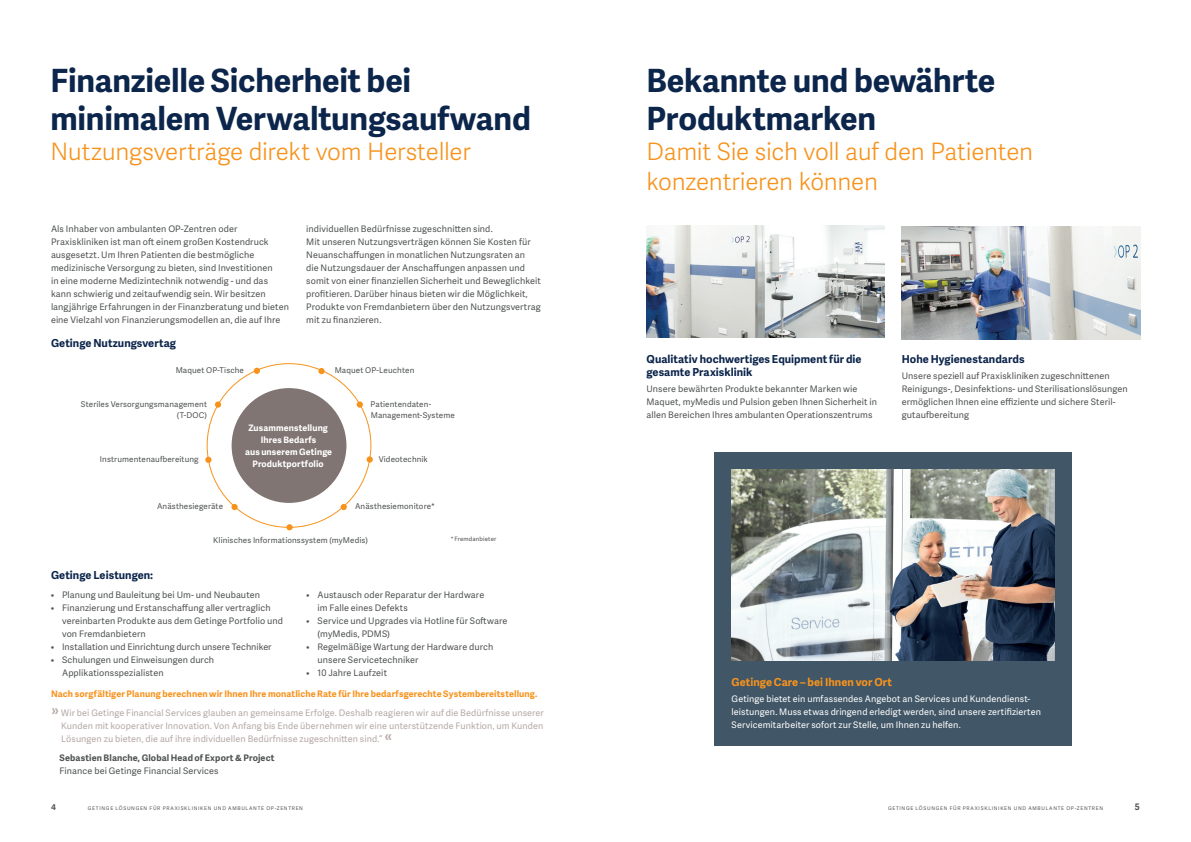
<style>
.page{position:relative;width:1191px;height:842px;background:#fff}
.page>*{position:absolute;margin:0;border:0;box-sizing:border-box;transform-origin:0 0}
.Heading_Adelle_Sans{font:700 32px/38px "Adelle Sans";letter-spacing:-.005em;color:#0c254b}
.Sub-heading_Adelle_S{font:300 24px/30px "Adelle Sans";letter-spacing:-.015em;color:#f7931d}
.Sub-head_Body_Copy-b{font:700 11px/13px "Adelle Sans";letter-spacing:.005em;color:#0c254b}
.A4_USL_Sub-heading_B{font:700 11px "Adelle Sans";letter-spacing:.005em;color:#0c254b}
.Body_Copy_Adelle_San{font:700 11px "Adelle Sans";letter-spacing:.005em;color:#f7931d}
.Body_Copy_Adelle_San-2{font:9px/13px "Adelle Sans";letter-spacing:.01em;color:#505353}
.Body_Copy_Adelle_San-3{font:9px/13px "Adelle Sans";letter-spacing:.01em;color:#b5a9a5;text-align:justify}
.Body_Copy_Adelle_San-4{font:9px/13px "Adelle Sans";letter-spacing:.01em;color:#fff}
.A4_USL_Caption_Adell{font:700 9px "Adelle Sans";letter-spacing:.01em;color:#f7931d}
.Body_Copy_Adelle_San-5{font:700 9px "Adelle Sans";letter-spacing:.01em;color:#505353}
.A4_USL_Caption_cente{font:700 8.9px/11.8px "Adelle Sans";letter-spacing:.015em;color:#fff;text-align:center}
.A4_USL_Caption_Adell-2{font:8px/10.6px "Adelle Sans";letter-spacing:.015em;color:#505353}
.t1{font:700 8px "Adelle Sans";color:#505353}
.A4_USL_Front_cover_L{font:6px "Adelle Sans";letter-spacing:.025em;color:#505353}
.t2{font:5px "Adelle Sans";letter-spacing:.14em;color:#505353}
.s1{color:#f7931d}
.s2{font-size:19px}
</style>
<div class="page">
<div style="left:232px;top:388px;width:114px;height:115px;background:#807572;border-radius:50%"></div>
<svg style="left:254px;top:368px;width:6px;height:6px"></svg>
<svg style="left:318px;top:368px;width:6px;height:6px"></svg>
<div style="left:215px;top:401px;width:6px;height:7px;background:#f7931d;border-radius:50%"></div>
<div style="left:357px;top:401px;width:6px;height:7px;background:#f7931d;border-radius:50%"></div>
<svg style="left:205px;top:457px;width:6px;height:6px"></svg>
<div style="left:231px;top:504px;width:7px;height:6px;background:#f7931d;border-radius:50%"></div>
<svg style="left:341px;top:504px;width:6px;height:6px"></svg>
<div style="left:286px;top:524px;width:7px;height:6px;background:#f7931d;border-radius:50%"></div>
<svg style="left:366px;top:456px;width:7px;height:7px"></svg>
<div style="left:714px;top:452px;width:357px;height:294px;background:#415666"></div>
<img style="left:731px;top:469px;width:323px;height:192px">
<img style="left:901px;top:227px;width:239px;height:112px">
<img style="left:646px;top:226px;width:238px;height:112px">
<p class="Heading_Adelle_Sans" style="left:50px;top:60px;width:482px">Finanzielle Sicherheit bei minimalem Verwaltungsaufwand</p>
<p class="Sub-heading_Adelle_S" style="left:50px;top:136px;width:422px">Nutzungsverträge direkt vom Hersteller</p>
<p class="Body_Copy_Adelle_San-2" style="left:51px;top:222px;width:239px">Als Inhaber von ambulanten OP-Zentren oder Praxiskliniken ist man oft einem großen Kostendruck ausgesetzt. Um Ihren Patienten die bestmögliche medizinische Versorgung zu bieten, sind Investitionen<br>in eine moderne Medizintechnik notwendig - und das kann schwierig und zeitaufwendig sein. Wir besitzen langjährige Erfahrungen in der Finanzberatung und bieten eine Vielzahl von Finanzierungsmodellen an, die auf Ihre</p>
<p class="Body_Copy_Adelle_San-2" style="left:306px;top:222px;width:188px">individuellen Bedürfnisse zugeschnitten sind.</p>
<p class="Body_Copy_Adelle_San-2" style="left:306px;top:235px;width:236px">Mit unseren Nutzungsverträgen können Sie Kosten für Neuanschaffungen in monatlichen Nutzungsraten an<br>die Nutzungsdauer der Anschaffungen anpassen und somit von einer finanziellen Sicherheit und Beweglichkeit profitieren. Darüber hinaus bieten wir die Möglichkeit, Produkte von Fremdanbietern über den Nutzungsvertrag mit zu finanzieren.</p>
<p class="A4_USL_Sub-heading_B" style="left:51px;top:335px;width:127px">Getinge Nutzungsvertag</p>
<p class="A4_USL_Caption_Adell-2" style="left:176px;top:364px;width:70px">Maquet OP-Tische</p>
<p class="A4_USL_Caption_Adell-2" style="left:81px;top:398px;width:141px">Steriles Versorgungsmanagement <span class="s1">○</span></p>
<p class="A4_USL_Caption_Adell-2" style="left:177px;top:409px;width:32px">(T-DOC)</p>
<p class="A4_USL_Caption_Adell-2" style="left:319px;top:364px;width:96px"><span class="s1">○</span> Maquet OP-Leuchten</p>
<p class="A4_USL_Caption_Adell-2" style="left:371px;top:398px;width:85px;text-indent:-14px"><span class="s1">○</span> Patientendaten-<br>Management-Systeme</p>
<p class="A4_USL_Caption_Adell-2" style="left:367px;top:454px;width:62px"><span class="s1">○</span> Videotechnik</p>
<p class="A4_USL_Caption_cente" style="left:245px;top:422px;width:89px">Zusammenstellung<br>Ihres Bedarfs<br>aus unserem Getinge<br>Produktportfolio</p>
<p class="A4_USL_Caption_Adell-2" style="left:100px;top:454px;width:112px">Instrumentenaufbereitung <span class="s1">○</span></p>
<p class="A4_USL_Caption_Adell-2" style="left:157px;top:500px;width:81px">Anästhesiegeräte <span class="s1">○</span></p>
<p class="A4_USL_Caption_Adell-2" style="left:213px;top:535px;width:156px">Klinisches Informationssystem (myMedis)</p>
<p class="A4_USL_Caption_Adell-2" style="left:341px;top:500px;width:95px"><span class="s1">○</span> Anästhesiemonitore*</p>
<p class="A4_USL_Sub-heading_B" style="left:51px;top:567px;width:104px">Getinge Leistungen:</p>
<p class="A4_USL_Front_cover_L" style="left:451px;top:535px;width:47px">* Fremdanbieter</p>
<p class="Body_Copy_Adelle_San-2" style="left:51px;top:588px;width:211px">• Planung und Bauleitung bei Um- und Neubauten</p>
<p class="Body_Copy_Adelle_San-2" style="left:62px;top:601px;width:222px;text-indent:-11px">• Finanzierung und Erstanschaffung aller vertraglich vereinbarten Produkte aus dem Getinge Portfolio und von Fremdanbietern</p>
<p class="Body_Copy_Adelle_San-2" style="left:51px;top:640px;width:222px">• Installation und Einrichtung durch unsere Techniker</p>
<p class="Body_Copy_Adelle_San-2" style="left:62px;top:653px;width:154px;text-indent:-11px">• Schulungen und Einweisungen durch<br>Applikationsspezialisten</p>
<p class="Body_Copy_Adelle_San-2" style="left:317px;top:588px;width:168px;text-indent:-11px">• Austausch oder Reparatur der Hardware im Falle eines Defekts</p>
<p class="Body_Copy_Adelle_San-2" style="left:317px;top:614px;width:191px;text-indent:-11px">• Service und Upgrades via Hotline für Software (myMedis, PDMS)</p>
<p class="Body_Copy_Adelle_San-2" style="left:317px;top:640px;width:177px;text-indent:-11px">• Regelmäßige Wartung der Hardware durch unsere Servicetechniker</p>
<p class="Body_Copy_Adelle_San-2" style="left:306px;top:666px;width:82px">• 10 Jahre Laufzeit</p>
<p class="A4_USL_Caption_Adell" style="left:51px;top:687px;width:488px">Nach sorgfältiger Planung berechnen wir Ihnen Ihre monatliche Rate für Ihre bedarfsgerechte Systembereitstellung.</p>
<p class="Body_Copy_Adelle_San-3" style="left:61px;top:706px;width:484px;text-indent:-10px"><span class="s2">»</span> Wir bei Getinge Financial Services glauben an gemeinsame Erfolge. Deshalb reagieren wir auf die Bedürfnisse unserer Kunden mit kooperativer Innovation. Von Anfang bis Ende übernehmen wir eine unterstützende Funktion, um Kunden Lösungen zu bieten, die auf ihre individuellen Bedürfnisse zugeschnitten sind.“ <span class="s2">«</span></p>
<p class="Body_Copy_Adelle_San-5" style="left:60px;top:751px;width:216px">Sebastien Blanche, Global Head of Export &amp; Project</p>
<p class="Body_Copy_Adelle_San-2" style="left:60px;top:764px;width:161px">Finance bei Getinge Financial Services</p>
<p class="Heading_Adelle_Sans" style="left:646px;top:60px;width:350px">Bekannte und bewährte<br>Produktmarken</p>
<p class="Sub-heading_Adelle_S" style="left:646px;top:136px;width:388px">Damit Sie sich voll auf den Patienten konzentrieren können</p>
<p class="Sub-head_Body_Copy-b" style="left:646px;top:352px;width:216px">Qualitativ hochwertiges Equipment für die gesamte Praxisklinik</p>
<p class="Body_Copy_Adelle_San-2" style="left:646px;top:382px;width:232px">Unsere bewährten Produkte bekannter Marken wie<br>Maquet, myMedis und Pulsion geben Ihnen Sicherheit in allen Bereichen Ihres ambulanten Operationszentrums</p>
<p class="Sub-head_Body_Copy-b" style="left:901px;top:352px;width:124px">Hohe Hygienestandards</p>
<p class="Body_Copy_Adelle_San-2" style="left:901px;top:369px;width:228px">Unsere speziell auf Praxiskliniken zugeschnittenen Reinigungs-, Desinfektions- und Sterilisationslösungen ermöglichen Ihnen eine effiziente und sichere Steril&shy;gutaufbereitung</p>
<p class="Body_Copy_Adelle_San" style="left:731px;top:674px;width:162px">Getinge Care – bei Ihnen vor Ort</p>
<p class="Body_Copy_Adelle_San-4" style="left:731px;top:692px;width:311px">Getinge bietet ein umfassendes Angebot an Services und Kundendienst&shy;leistungen. Muss etwas dringend erledigt werden, sind unsere zertifizierten<br>Servicemitarbeiter sofort zur Stelle, um Ihnen zu helfen.</p>
<p class="t1" style="left:51px;top:801px;width:6px">4</p>
<p class="t2" style="left:88px;top:805px;width:216px">GETINGE LÖSUNGEN FÜR PRAXISKLINIKEN UND AMBULANTE OP-ZENTREN</p>
<p class="t2" style="left:888px;top:805px;width:216px">GETINGE LÖSUNGEN FÜR PRAXISKLINIKEN UND AMBULANTE OP-ZENTREN</p>
<p class="Body_Copy_Adelle_San-5" style="left:1134px;top:800px;width:7px">5</p>
</div>
